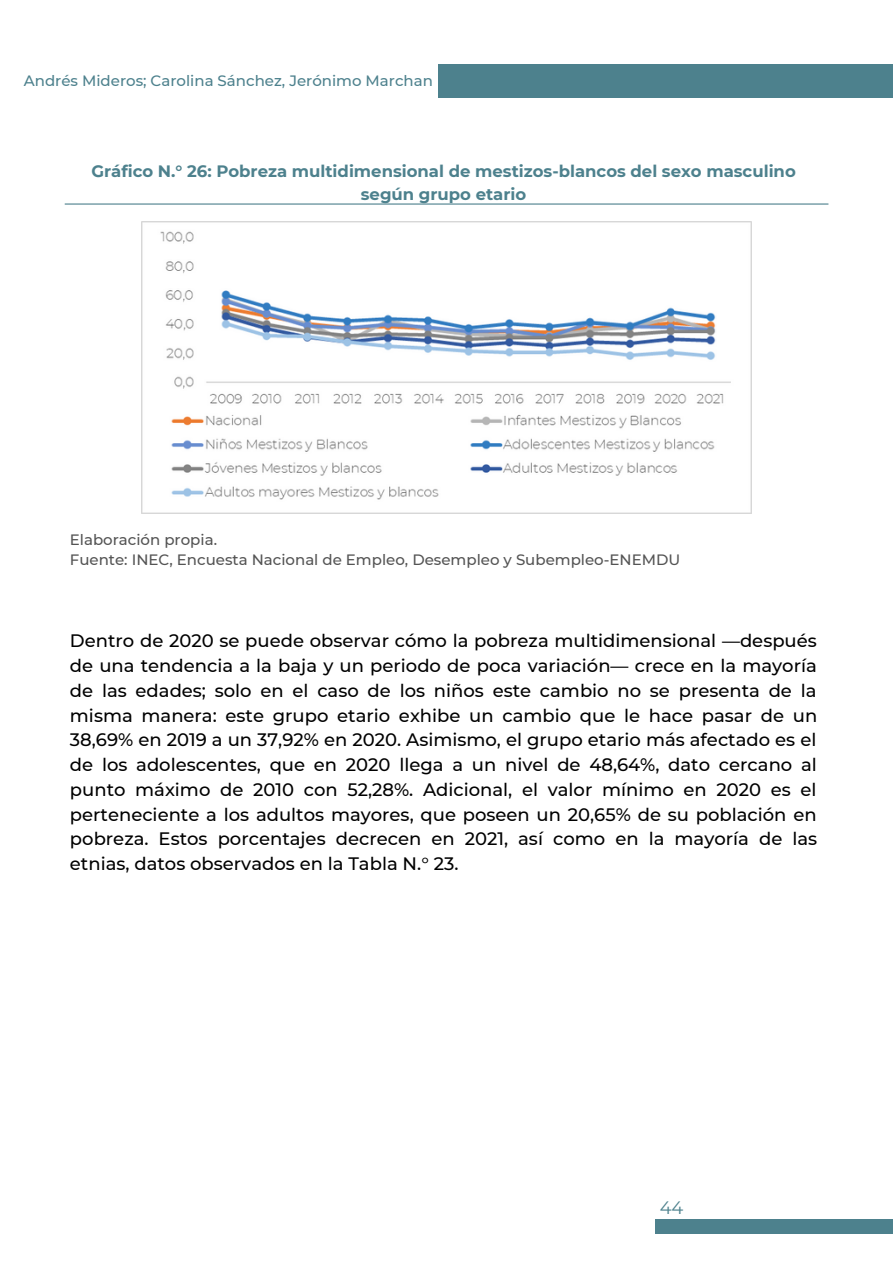
<style>
.page{position:relative;width:893px;height:1264px;background:#fff}
.page>*{position:absolute;margin:0;border:0;box-sizing:border-box;transform-origin:0 0}
.t1{font:500 18px/24.8px "Montserrat";color:#000;text-align:justify}
.t2{font:18px "Montserrat";color:#4d818d}
.t3{font:700 16.5px/22.5px "Montserrat";color:#4d818d;text-align:center}
.t4{font:500 15px/20.2px "Montserrat";color:#545454}
.t5{font:500 15px "Montserrat";color:#4d818d}
</style>
<div class="page">
<div style="left:438px;top:64px;width:454px;height:33px;background:#4d818d"></div>
<div style="left:655px;top:1218px;width:237px;height:15px;background:#4d818d"></div>
<hr style="left:65px;top:203px;width:763px;height:2px;background:#4d818d">
<img style="left:141px;top:221px;width:610px;height:293px">
<p class="t5" style="left:24px;top:72px;width:410px">Andrés Mideros; Carolina Sánchez, Jerónimo Marchan</p>
<p class="t3" style="left:91px;top:160px;width:705px">Gráfico N.° 26: Pobreza multidimensional de mestizos-blancos del sexo masculino según grupo etario</p>
<p class="t4" style="left:70px;top:529px;width:612px">Elaboración propia.<br>Fuente: INEC, Encuesta Nacional de Empleo, Desempleo y Subempleo-ENEMDU</p>
<p class="t1" style="left:70px;top:628px;width:748px">Dentro de 2020 se puede observar cómo la pobreza multidimensional —después de una tendencia a la baja y un periodo de poca variación— crece en la mayoría de las edades; solo en el caso de los niños este cambio no se presenta de la misma manera: este grupo etario exhibe un cambio que le hace pasar de un 38,69% en 2019 a un 37,92% en 2020. Asimismo, el grupo etario más afectado es el de los adolescentes, que en 2020 llega a un nivel de 48,64%, dato cercano al punto máximo de 2010 con 52,28%. Adicional, el valor mínimo en 2020 es el perteneciente a los adultos mayores, que poseen un 20,65% de su población en pobreza. Estos porcentajes decrecen en 2021, así como en la mayoría de las etnias, datos observados en la Tabla N.° 23.</p>
<p class="t2" style="left:659px;top:1196px;width:25px">44</p>
</div>
